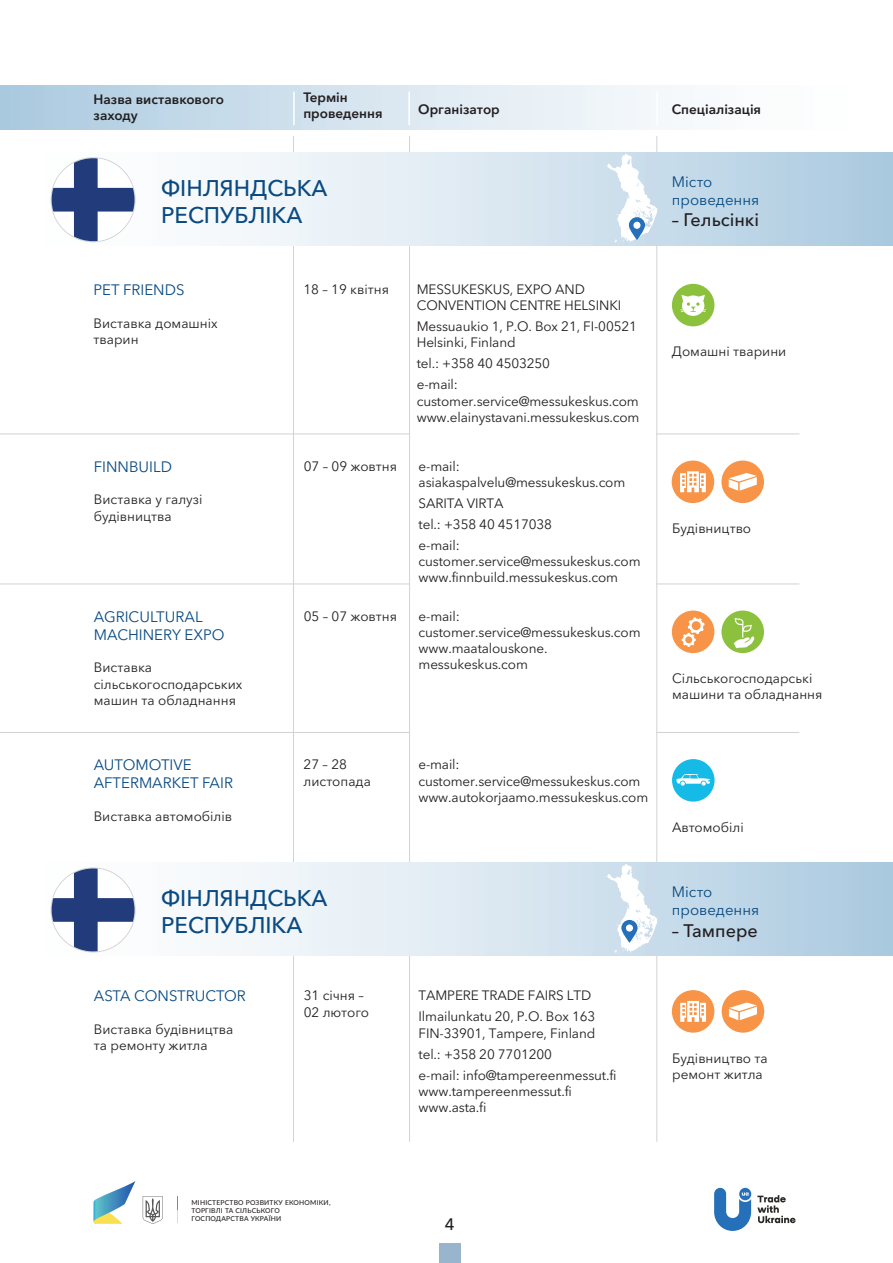
<style>
.page{position:relative;width:893px;height:1263px;background:#fff}
.page>*{position:absolute;margin:0;border:0;box-sizing:border-box;transform-origin:0 0}
.t1{font:500 22.5px/27px "Avenir Next Cyr";color:#0a4a81}
.t2{font:500 18px "Avenir Next Cyr";color:#231f20}
.t3{font:500 16.5px "Avenir Next Cyr";color:#231f20}
.t4{font:15px/18px "Avenir Next Cyr";color:#084a81}
.t5{font:13.5px/16.2px "Avenir Next Cyr";letter-spacing:-.01em;color:#231f20}
.t6{font:600 13.5px/16.2px "Avenir Next Cyr";color:#231f20}
.t7{font:500 6.75px/8.1px "Lato";letter-spacing:.03em;color:#231f20}
</style>
<div class="page">
<div style="left:439px;top:1243px;width:21px;height:20px;background:#99b4cd"></div>
<div style="left:672px;top:611px;width:42px;height:42px;background:#f79447;border-radius:50%"></div>
<svg style="left:682px;top:617px;width:23px;height:30px"></svg>
<div style="left:672px;top:284px;width:42px;height:42px;background:#8cc13e;border-radius:50%"></div>
<div style="left:682px;top:295px;width:22px;height:21px;background:#fff;border-radius:50%"></div>
<svg style="left:680px;top:295px;width:26px;height:17px"></svg>
<svg style="left:757px;top:1195px;width:38px;height:28px"></svg>
<svg style="left:714px;top:1188px;width:37px;height:43px"></svg>
<svg style="left:94px;top:1181px;width:42px;height:43px"></svg>
<svg style="left:143px;top:1196px;width:20px;height:28px"></svg>
<svg style="left:177px;top:1197px;width:1px;height:25px"></svg>
<hr style="left:293px;top:136px;width:1px;height:1006px;background:#d1d2d4">
<hr style="left:656px;top:136px;width:1px;height:1006px;background:#d1d2d4">
<hr style="left:409px;top:136px;width:1px;height:1006px;background:#d1d2d4">
<div style="left:0;top:85px;width:893px;height:44px;background:linear-gradient(to right,#b0cde1,#fff)"></div>
<hr style="left:293px;top:92px;width:2px;height:33px;background:#fff">
<hr style="left:408px;top:92px;width:2px;height:33px;background:#fff">
<hr style="left:656px;top:92px;width:2px;height:33px;background:#fff">
<hr style="left:656px;top:434px;width:143px;height:1px;background:#d1d2d4">
<hr style="left:656px;top:584px;width:143px;height:1px;background:#d1d2d4">
<hr style="left:656px;top:732px;width:143px;height:1px;background:#d1d2d4">
<div style="left:0;top:152px;width:893px;height:94px;background:linear-gradient(to right,#fff,#b0cde2)"></div>
<svg style="left:51px;top:157px;width:85px;height:85px"></svg>
<svg style="left:606px;top:154px;width:51px;height:89px"></svg>
<svg style="left:629px;top:217px;width:16px;height:23px"></svg>
<div style="left:633px;top:222px;width:7px;height:7px;background:#fff;border-radius:50%"></div>
<hr style="left:0;top:434px;width:410px;height:1px;background:#d1d2d4">
<hr style="left:0;top:584px;width:410px;height:1px;background:#d1d2d4">
<hr style="left:0;top:732px;width:409px;height:1px;background:#d1d2d4">
<div style="left:721px;top:461px;width:43px;height:42px;background:#f79447;border-radius:50%"></div>
<svg style="left:729px;top:473px;width:28px;height:18px"></svg>
<div style="left:672px;top:461px;width:42px;height:42px;background:#f79447;border-radius:50%"></div>
<svg style="left:680px;top:471px;width:26px;height:21px"></svg>
<div style="left:721px;top:610px;width:43px;height:43px;background:#8cc13e;border-radius:50%"></div>
<svg style="left:734px;top:618px;width:20px;height:30px"></svg>
<div style="left:672px;top:759px;width:43px;height:43px;background:#16bae6;border-radius:50%"></div>
<svg style="left:677px;top:774px;width:33px;height:12px"></svg>
<div style="left:0;top:862px;width:893px;height:94px;background:linear-gradient(to right,#fff,#b0cde2)"></div>
<svg style="left:51px;top:867px;width:85px;height:85px"></svg>
<svg style="left:606px;top:864px;width:51px;height:89px"></svg>
<svg style="left:621px;top:920px;width:17px;height:23px"></svg>
<div style="left:626px;top:924px;width:7px;height:7px;background:#fff;border-radius:50%"></div>
<div style="left:722px;top:990px;width:42px;height:43px;background:#f79447;border-radius:50%"></div>
<svg style="left:729px;top:1002px;width:28px;height:18px"></svg>
<div style="left:672px;top:990px;width:42px;height:43px;background:#f79447;border-radius:50%"></div>
<svg style="left:680px;top:1001px;width:26px;height:21px"></svg>
<p class="t6" style="left:94px;top:91px;width:132px">Назва виставкового заходу</p>
<p class="t6" style="left:303px;top:89px;width:81px">Термін проведення</p>
<p class="t6" style="left:418px;top:101px;width:83px">Організатор</p>
<p class="t6" style="left:672px;top:101px;width:91px">Спеціалізація</p>
<h1 class="t1" style="left:161px;top:175px;width:168px">ФІНЛЯНДСЬКА<br>РЕСПУБЛІКА</h1>
<p class="t4" style="left:672px;top:172px;width:89px">Місто проведення</p>
<h2 class="t2" style="left:672px;top:209px;width:89px">– Гельсінкі</h2>
<p class="t4" style="left:94px;top:281px;width:92px">PET FRIENDS</p>
<p class="t5" style="left:94px;top:315px;width:126px">Виставка домашніх тварин</p>
<p class="t4" style="left:94px;top:458px;width:80px">FINNBUILD</p>
<p class="t5" style="left:94px;top:491px;width:110px">Виставка у галузі будівництва</p>
<p class="t4" style="left:94px;top:608px;width:132px">AGRICULTURAL<br>MACHINERY EXPO</p>
<p class="t5" style="left:94px;top:659px;width:150px">Виставка сільськогосподарських машин та обладнання</p>
<p class="t4" style="left:94px;top:756px;width:141px">AUTOMOTIVE<br>AFTERMARKET FAIR</p>
<p class="t5" style="left:94px;top:808px;width:140px">Виставка автомобілів</p>
<p class="t5" style="left:303px;top:281px;width:87px">18 – 19 квітня</p>
<p class="t5" style="left:417px;top:281px;width:206px">MESSUKESKUS, EXPO AND<br>CONVENTION CENTRE HELSINKI</p>
<p class="t5" style="left:417px;top:318px;width:222px">Messuaukio 1, P.O. Box 21, FI-00521<br>Helsinki, Finland</p>
<p class="t5" style="left:417px;top:353px;width:135px;line-height:21px">tel.: +358 40 4503250 e-mail:</p>
<p class="t5" style="left:417px;top:393px;width:224px">customer.service@messukeskus.com www.elainystavani.messukeskus.com</p>
<p class="t5" style="left:304px;top:458px;width:95px">07 – 09 жовтня</p>
<p class="t5" style="left:304px;top:608px;width:95px">05 – 07 жовтня</p>
<p class="t5" style="left:419px;top:458px;width:208px">e-mail: asiakaspalvelu@messukeskus.com</p>
<p class="t5" style="left:419px;top:493px;width:135px;line-height:21px">SARITA VIRTA<br>tel.: +358 40 4517038 e-mail:</p>
<p class="t5" style="left:419px;top:553px;width:223px">customer.service@messukeskus.com www.finnbuild.messukeskus.com</p>
<p class="t5" style="left:419px;top:608px;width:223px">e-mail: customer.service@messukeskus.com www.maatalouskone. messukeskus.com</p>
<p class="t5" style="left:303px;top:756px;width:69px">27 – 28 листопада</p>
<p class="t5" style="left:418px;top:756px;width:231px">e-mail: customer.service@messukeskus.com www.autokorjaamo.messukeskus.com</p>
<p class="t5" style="left:672px;top:344px;width:116px">Домашні тварини</p>
<p class="t5" style="left:672px;top:520px;width:80px">Будівництво</p>
<p class="t5" style="left:672px;top:670px;width:152px">Сільськогосподарські машини та обладнання</p>
<p class="t5" style="left:672px;top:819px;width:73px">Автомобілі</p>
<h1 class="t1" style="left:161px;top:885px;width:168px">ФІНЛЯНДСЬКА<br>РЕСПУБЛІКА</h1>
<p class="t4" style="left:672px;top:883px;width:89px">Місто проведення</p>
<h2 class="t2" style="left:672px;top:919px;width:87px">– Тампере</h2>
<p class="t4" style="left:94px;top:987px;width:154px">ASTA CONSTRUCTOR</p>
<p class="t5" style="left:94px;top:1021px;width:141px">Виставка будівництва та ремонту житла</p>
<p class="t5" style="left:304px;top:987px;width:67px">31 січня –<br>02 лютого</p>
<p class="t7" style="left:191px;top:1198px;width:141px">МІНІСТЕРСТВО РОЗВИТКУ ЕКОНОМІКИ,<br>ТОРГІВЛІ ТА СІЛЬСЬКОГО<br>ГОСПОДАРСТВА УКРАЇНИ</p>
<p class="t5" style="left:419px;top:985px;width:178px;line-height:21px">TAMPERE TRADE FAIRS LTD<br>Ilmailunkatu 20, P.O. Box 163</p>
<p class="t5" style="left:419px;top:1022px;width:200px;line-height:21px">FIN-33901, Tampere, Finland tel.: +358 20 7701200<br>e-mail: info@tampereenmessut.fi</p>
<p class="t5" style="left:419px;top:1083px;width:155px">www.tampereenmessut.fi www.asta.fi</p>
<p class="t3" style="left:445px;top:1214px;width:11px">4</p>
<p class="t5" style="left:672px;top:1050px;width:97px">Будівництво та ремонт житла</p>
</div>
